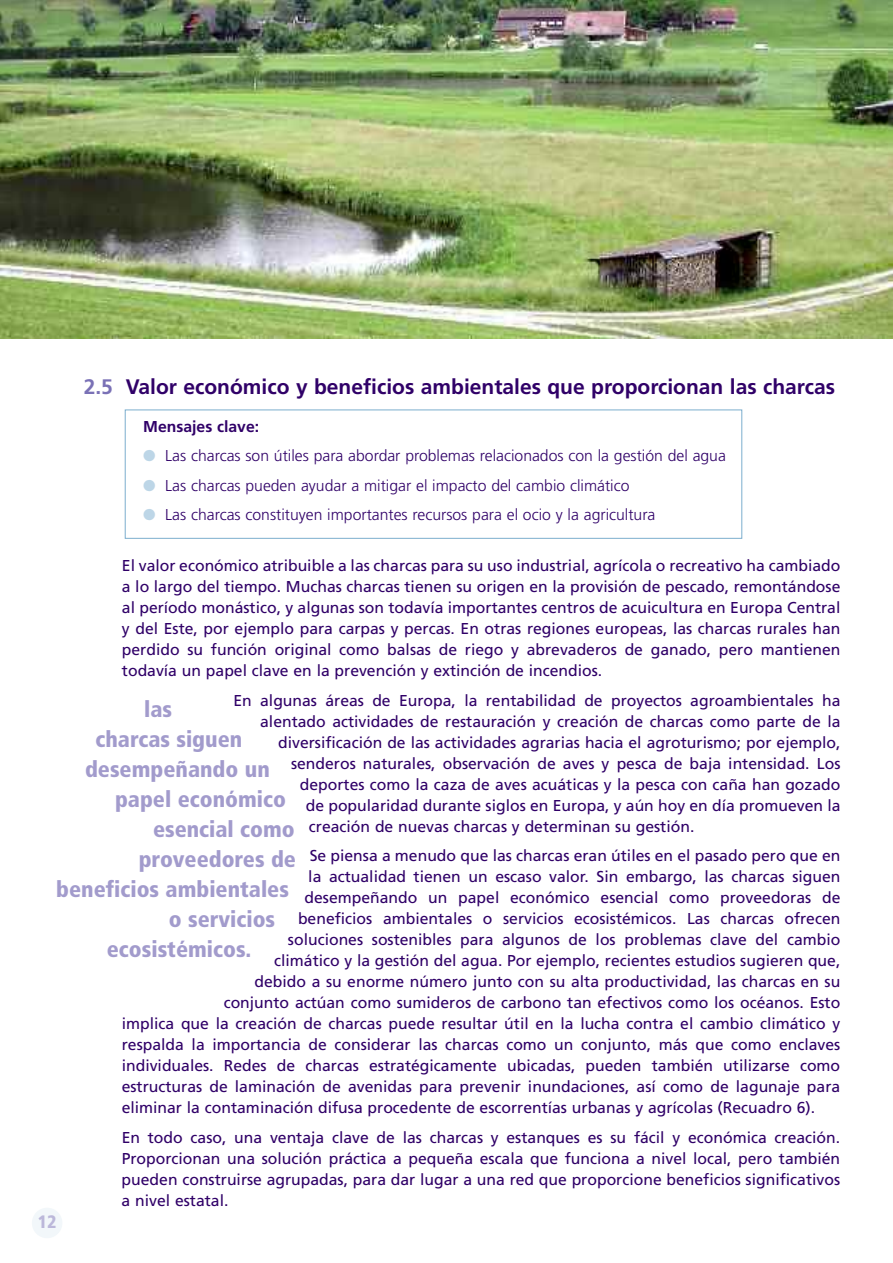
<style>
.page{position:relative;width:893px;height:1263px;background:#fff}
.page>*{position:absolute;margin:0;border:0;box-sizing:border-box;transform-origin:0 0}
.t1{font:900 condensed 22.5px "Frutiger";color:#a29bcc}
.t2{font:700 21px "Frutiger";color:#300068}
.t3{font:900 condensed 18px "Frutiger";color:#bcb8da}
.t4{font:15.75px/21px "Frutiger";color:#300068;text-align:justify}
.t5{font:300 15.75px "Frutiger";color:#300068}
.t6{font:700 15.75px "Frutiger";color:#300068}
.s1{color:#7a71b6}
.s2{color:#bdd6e7}
</style>
<div class="page">
<div style="left:125px;top:410px;width:617px;height:129px;border:1px solid #7caece"></div>
<div style="left:32px;top:1208px;width:30px;height:30px;background:#f2f7fa;border-radius:50%"></div>
<img style="left:0;top:0;width:893px;height:339px">
<h2 class="t2" style="left:84px;top:378px;width:753px"><span class="s1">2.5</span> Valor económico y beneficios ambientales que proporcionan las charcas</h2>
<p class="t6" style="left:143px;top:420px;width:117px">Mensajes clave:</p>
<p class="t5" style="left:143px;top:449px;width:584px"><span class="s2">●</span> Las charcas son útiles para abordar problemas relacionados con la gestión del agua</p>
<p class="t5" style="left:143px;top:479px;width:488px"><span class="s2">●</span> Las charcas pueden ayudar a mitigar el impacto del cambio climático</p>
<p class="t5" style="left:143px;top:508px;width:514px"><span class="s2">●</span> Las charcas constituyen importantes recursos para el ocio y la agricultura</p>
<p class="t4" style="left:122px;top:556px;width:720px">El valor económico atribuible a las charcas para su uso industrial, agrícola o recreativo ha cambiado a lo largo del tiempo. Muchas charcas tienen su origen en la provisión de pescado, remontándose al período monástico, y algunas son todavía importantes centros de acuicultura en Europa Central y del Este, por ejemplo para carpas y percas. En otras regiones europeas, las charcas rurales han perdido su función original como balsas de riego y abrevaderos de ganado, pero mantienen todavía un papel clave en la prevención y extinción de incendios.</p>
<p class="t4" style="left:233px;top:691px;width:608px">En algunas áreas de Europa, la rentabilidad de proyectos agroambientales ha</p>
<p class="t4" style="left:260px;top:712px;width:582px">alentado actividades de restauración y creación de charcas como parte de la</p>
<p class="t4" style="left:278px;top:733px;width:564px">diversificación de las actividades agrarias hacia el agroturismo; por ejemplo,</p>
<p class="t4" style="left:291px;top:754px;width:551px">senderos naturales, observación de aves y pesca de baja intensidad. Los</p>
<p class="t4" style="left:300px;top:775px;width:542px">deportes como la caza de aves acuáticas y la pesca con caña han gozado</p>
<p class="t4" style="left:306px;top:796px;width:536px">de popularidad durante siglos en Europa, y aún hoy en día promueven la</p>
<p class="t4" style="left:309px;top:817px;width:387px">creación de nuevas charcas y determinan su gestión.</p>
<p class="t4" style="left:310px;top:846px;width:532px">Se piensa a menudo que las charcas eran útiles en el pasado pero que en</p>
<p class="t4" style="left:308px;top:867px;width:534px">la actualidad tienen un escaso valor. Sin embargo, las charcas siguen</p>
<p class="t4" style="left:304px;top:888px;width:537px">desempeñando un papel económico esencial como proveedoras de</p>
<p class="t4" style="left:298px;top:909px;width:544px">beneficios ambientales o servicios ecosistémicos. Las charcas ofrecen</p>
<p class="t4" style="left:288px;top:930px;width:554px">soluciones sostenibles para algunos de los problemas clave del cambio</p>
<p class="t4" style="left:274px;top:951px;width:568px">climático y la gestión del agua. Por ejemplo, recientes estudios sugieren que,</p>
<p class="t4" style="left:255px;top:972px;width:587px">debido a su enorme número junto con su alta productividad, las charcas en su</p>
<p class="t4" style="left:224px;top:993px;width:618px">conjunto actúan como sumideros de carbono tan efectivos como los océanos. Esto</p>
<p class="t4" style="left:122px;top:1014px;width:720px">implica que la creación de charcas puede resultar útil en la lucha contra el cambio climático y</p>
<p class="t4" style="left:122px;top:1035px;width:720px">respalda la importancia de considerar las charcas como un conjunto, más que como enclaves</p>
<p class="t4" style="left:122px;top:1056px;width:720px">individuales. Redes de charcas estratégicamente ubicadas, pueden también utilizarse como</p>
<p class="t4" style="left:122px;top:1077px;width:720px">estructuras de laminación de avenidas para prevenir inundaciones, así como de lagunaje para</p>
<p class="t4" style="left:122px;top:1098px;width:695px">eliminar la contaminación difusa procedente de escorrentías urbanas y agrícolas (Recuadro 6).</p>
<p class="t4" style="left:122px;top:1128px;width:720px">En todo caso, una ventaja clave de las charcas y estanques es su fácil y económica creación.<br>Proporcionan una solución práctica a pequeña escala que funciona a nivel local, pero también pueden construirse agrupadas, para dar lugar a una red que proporcione beneficios significativos a nivel estatal.</p>
<h1 class="t1" style="left:144px;top:700px;width:29px">las</h1>
<h1 class="t1" style="left:95px;top:730px;width:148px">charcas siguen</h1>
<h1 class="t1" style="left:85px;top:760px;width:186px">desempeñando un</h1>
<h1 class="t1" style="left:115px;top:790px;width:172px">papel económico</h1>
<h1 class="t1" style="left:153px;top:820px;width:143px">esencial como</h1>
<h1 class="t1" style="left:139px;top:850px;width:159px">proveedores de</h1>
<h1 class="t1" style="left:56px;top:880px;width:234px">beneficios ambientales</h1>
<h1 class="t1" style="left:169px;top:910px;width:108px">o servicios</h1>
<h1 class="t1" style="left:107px;top:940px;width:146px">ecosistémicos.</h1>
<p class="t3" style="left:38px;top:1214px;width:20px">12</p>
</div>
